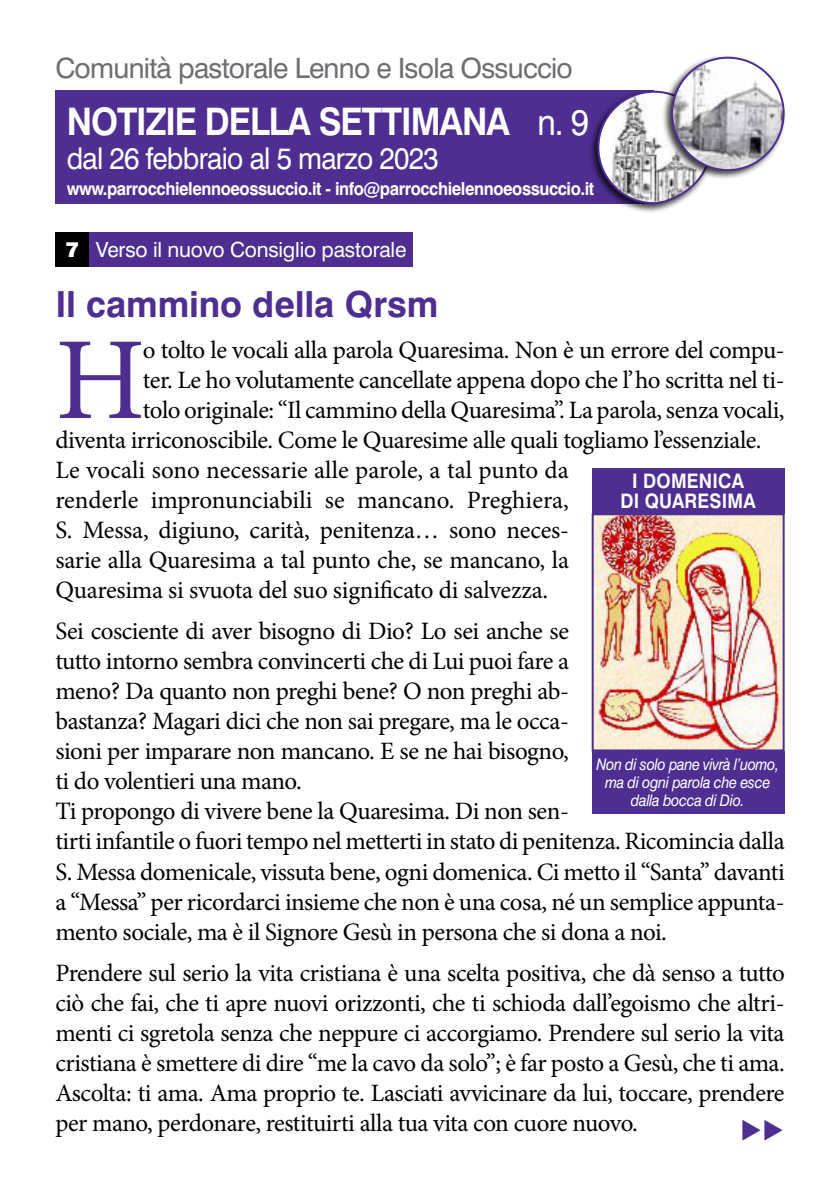
<style>
.page{position:relative;width:840px;height:1191px;background:#fff}
.page>*{position:absolute;margin:0;border:0;box-sizing:border-box;transform-origin:0 0}
.t1{font:117.4px "Minion Pro";color:#4e2f91}
.t2{font:700 38px "Swiss 721";letter-spacing:-.03em;color:#fff;scale:.9 1}
.t3{font:700 36px "Swiss 721";color:#4e2f91}
.t4{font:30px "Swiss 721 Roman";letter-spacing:-.025em;color:#fff;scale:.93 1}
.t5{font:28px "Swiss 721 Roman";letter-spacing:-.025em;color:#6d6e71}
.t6{font:25px/30px "Minion Pro";letter-spacing:-.02em;color:#000}
.t7{font:25px "Minion Pro";color:#000}
.t8{font:20.8px "Swiss 721 Roman";letter-spacing:-.01em;color:#fff}
.t9{font:700 20px/20px "Swiss 721";letter-spacing:.01em;color:#fff;text-align:center;scale:.9 1}
.t10{font:700 18px "Swiss 721";letter-spacing:-.025em;color:#fff;scale:.93 1}
.t11{font:italic 16px/18px "Swiss 721";letter-spacing:-.025em;color:#fff;text-align:center;scale:.9 1}
.s1{font-family:"Swiss 721 Roman";font-weight:400;font-size:36px}
.s2{font-family:"Swiss 721";font-weight:900}
</style>
<div class="page">
<div style="left:55px;top:91px;width:598px;height:113px;background:#4e2f91"></div>
<div style="left:587px;top:88px;width:125px;height:125px;background:#000;opacity:.75"></div>
<svg style="left:598px;top:92px;width:111px;height:111px"></svg>
<img style="left:611px;top:92px;width:85px;height:111px">
<div style="left:661px;top:54px;width:125px;height:127px;background:#000;opacity:.75"></div>
<img style="left:671px;top:58px;width:112px;height:112px;border-radius:56px">
<div style="left:670px;top:57px;width:114px;height:114px;border:2px solid #4e2f91;border-radius:50%"></div>
<div style="left:591px;top:468px;width:193px;height:45px;background:#4e2f91"></div>
<div style="left:591px;top:751px;width:193px;height:63px;background:#4e2f91"></div>
<img style="left:594px;top:516px;width:187px;height:232px">
<div style="left:591px;top:513px;width:193px;height:238px;border:2px solid #4e2f91"></div>
<div style="left:55px;top:232px;width:34px;height:34px;background:#000"></div>
<div style="left:89px;top:232px;width:323px;height:34px;background:#4e2f91"></div>
<p class="t5" style="left:55px;top:51px;width:518px">Comunità pastorale Lenno e Isola Ossuccio</p>
<h2 class="t2" style="left:67px;top:98px;width:581px">NOTIZIE DELLA SETTIMANA <span class="s1">n. 9</span></h2>
<p class="t4" style="left:67px;top:140px;width:401px">dal 26 febbraio al 5 marzo 2023</p>
<p class="t10" style="left:67px;top:177px;width:568px">www.parrocchielennoeossuccio.it - info@parrocchielennoeossuccio.it</p>
<p class="t8" style="left:65px;top:237px;width:342px"><span class="s2">7</span> Verso il nuovo Consiglio pastorale</p>
<h3 class="t3" style="left:55px;top:282px;width:384px">Il cammino della Qrsm</h3>
<h1 class="t1" style="left:55px;top:302px;width:91px">H</h1>
<p class="t6" style="left:143px;top:335px;width:643px">o tolto le vocali alla parola Quaresima. Non è un errore del compu-</p>
<p class="t6" style="left:143px;top:365px;width:643px">ter. Le ho volutamente cancellate appena dopo che l’ho scritta nel ti-</p>
<p class="t6" style="left:143px;top:395px;width:642px">tolo originale: “Il cammino della Quaresima”. La parola, senza vocali,</p>
<p class="t6" style="left:55px;top:425px;width:707px">diventa irriconoscibile. Come le Quaresime alle quali togliamo l’essenziale.</p>
<p class="t7" style="left:55px;top:453px;width:515px">Le vocali sono necessarie alle parole, a tal punto da</p>
<p class="t7" style="left:55px;top:483px;width:515px">renderle impronunciabili se mancano. Preghiera,</p>
<p class="t6" style="left:55px;top:515px;width:515px">S. Messa, digiuno, carità, penitenza… sono neces-</p>
<p class="t6" style="left:55px;top:545px;width:515px">sarie alla Quaresima a tal punto che, se mancano, la</p>
<p class="t6" style="left:55px;top:575px;width:494px">Quaresima si svuota del suo significato di salvezza.</p>
<p class="t6" style="left:55px;top:616px;width:730px">Sei cosciente di aver bisogno di Dio? Lo sei anche se<br>tutto intorno sembra convincerti che di Lui puoi fare a<br>meno? Da quanto non preghi bene? O non preghi ab-<br>bastanza? Magari dici che non sai pregare, ma le occa-<br>sioni per imparare non mancano. E se ne hai bisogno,<br>ti do volentieri una mano.<br>Ti propongo di vivere bene la Quaresima. Di non sen-<br>tirti infantile o fuori tempo nel metterti in stato di penitenza. Ricomincia dalla S. Messa domenicale, vissuta bene, ogni domenica. Ci metto il “Santa” davanti a “Messa” per ricordarci insieme che non è una cosa, né un semplice appunta&shy;mento sociale, ma è il Signore Gesù in persona che si dona a noi.</p>
<p class="t6" style="left:55px;top:958px;width:730px;text-align:justify">Prendere sul serio la vita cristiana è una scelta positiva, che dà senso a tutto ciò che fai, che ti apre nuovi orizzonti, che ti schioda dall’egoismo che altri&shy;menti ci sgretola senza che neppure ci accorgiamo. Prendere sul serio la vita cristiana è smettere di dire “me la cavo da solo”; è far posto a Gesù, che ti ama.<br>Ascolta: ti ama. Ama proprio te. Lasciati avvicinare da lui, toccare, prendere per mano, perdonare, restituirti alla tua vita con cuore nuovo.</p>
<p class="t9" style="left:620px;top:471px;width:151px">I DOMENICA<br>DI QUARESIMA</p>
<p class="t11" style="left:596px;top:755px;width:204px">Non di solo pane vivrà l’uomo, ma di ogni parola che esce dalla bocca di Dio.</p>
</div>
